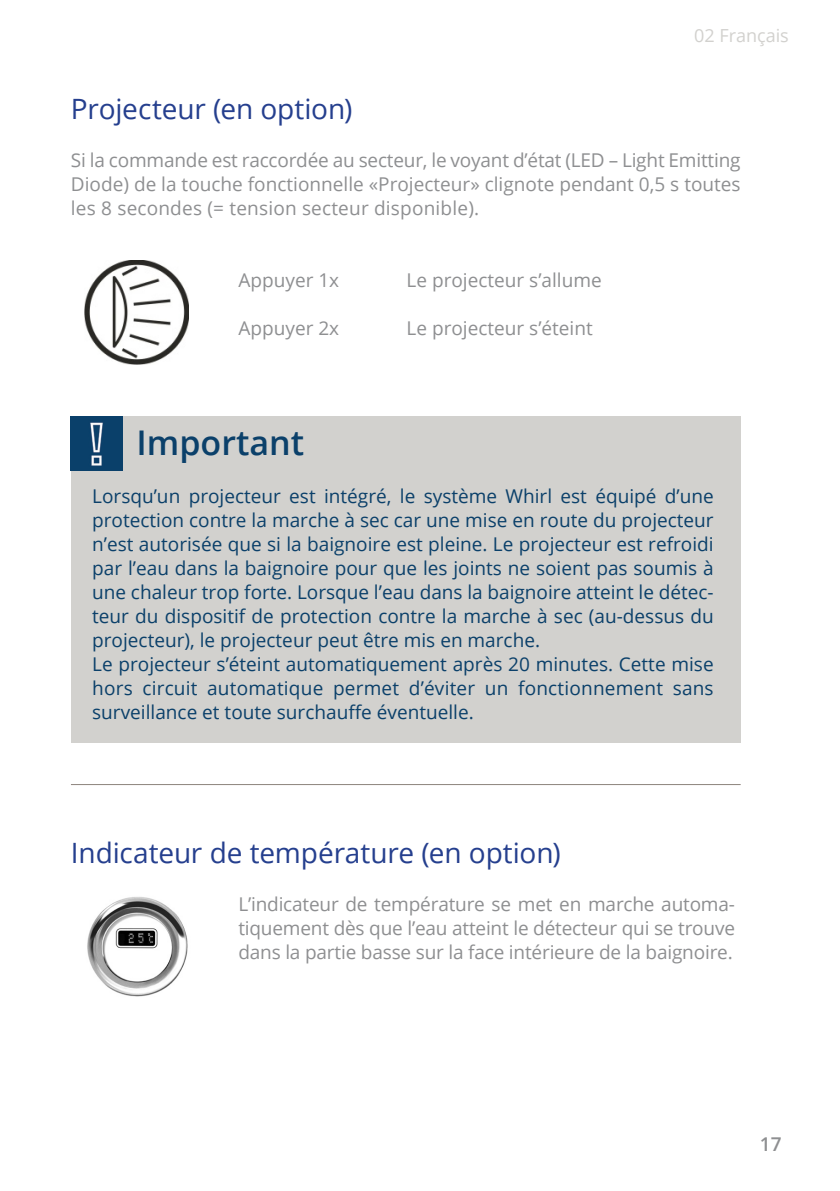
<style>
.page{position:relative;width:840px;height:1191px;background:#fff}
.page>*{position:absolute;margin:0;border:0;box-sizing:border-box;transform-origin:0 0}
.t1{font:600 34px "Open Sans";color:#0b406a}
.t2{font:28px "Open Sans";letter-spacing:-.005em;color:#253f8e}
.t3{font:19px/24px "Open Sans";color:#0b406a}
.t4{font:19px/24px "Open Sans";color:#8e8f91;text-align:justify}
.t5{font:600 19px "Open Sans";color:#8e8f91}
.t6{font:18px "Open Sans";color:#d2d1ce}
</style>
<div class="page">
<hr style="left:71px;top:784px;width:669px;height:1px;background:#8c837c">
<img style="left:84px;top:260px;width:104px;height:104px">
<div style="left:71px;top:416px;width:669px;height:326px;background:#d2d1ce"></div>
<img style="left:71px;top:416px;width:51px;height:54px">
<img style="left:87px;top:897px;width:101px;height:100px">
<p class="t6" style="left:693px;top:23px;width:96px">02 Français</p>
<h2 class="t2" style="left:71px;top:90px;width:283px">Projecteur (en option)</h2>
<p class="t4" style="left:71px;top:147px;width:670px">Si la commande est raccordée au secteur, le voyant d’état (LED – Light Emitting Diode) de la touche fonctionnelle «Projecteur» clignote pendant 0,5 s toutes les 8 secondes (= tension secteur disponible).</p>
<p class="t4" style="left:238px;top:267px;width:102px">Appuyer 1x</p>
<p class="t4" style="left:406px;top:267px;width:197px">Le projecteur s’allume</p>
<p class="t4" style="left:238px;top:315px;width:102px">Appuyer 2x</p>
<p class="t4" style="left:406px;top:315px;width:188px">Le projecteur s’éteint</p>
<h1 class="t1" style="left:136px;top:419px;width:169px">Important</h1>
<p class="t3" style="left:92px;top:483px;width:622px">Lorsqu’un projecteur est intégré, le système Whirl est équipé d’une protection contre la marche à sec car une mise en route du projecteur n’est autorisée que si la baignoire est pleine. Le projecteur est refroidi par l’eau dans la baignoire pour que les joints ne soient pas soumis à une chaleur trop forte. Lorsque l’eau dans la baignoire atteint le détec&shy;teur du dispositif de protection contre la marche à sec (au-dessus du projecteur), le projecteur peut être mis en marche.<br>Le projecteur s’éteint automatiquement après 20 minutes. Cette mise hors circuit automatique permet d’éviter un fonctionnement sans surveillance et toute surchauffe éventuelle.</p>
<h2 class="t2" style="left:71px;top:834px;width:491px">Indicateur de température (en option)</h2>
<p class="t4" style="left:238px;top:891px;width:498px">L’indicateur de température se met en marche automa&shy;tiquement dès que l’eau atteint le détecteur qui se trouve dans la partie basse sur la face intérieure de la baignoire.</p>
<p class="t5" style="left:759px;top:1131px;width:23px">17</p>
</div>
